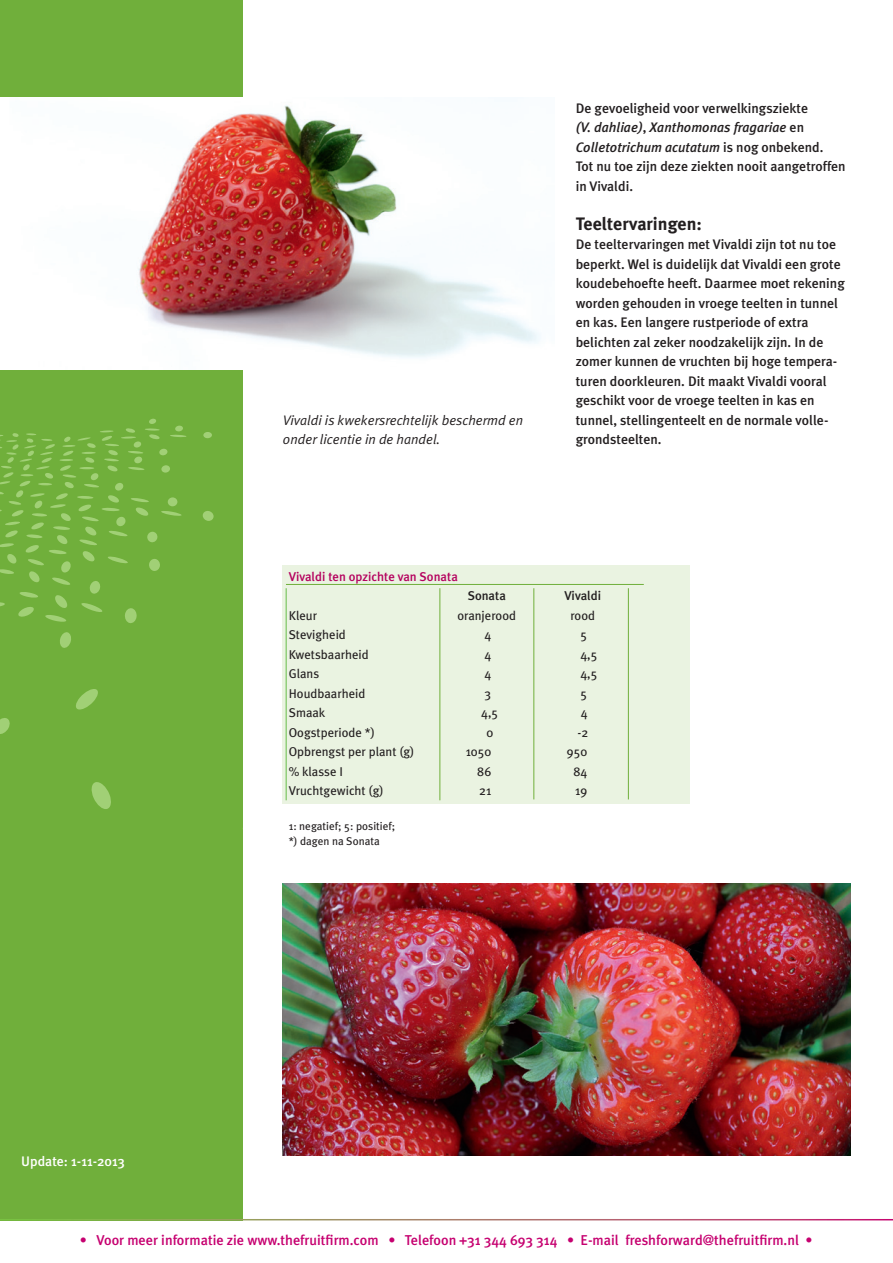
<style>
.page{position:relative;width:893px;height:1263px;background:#fff}
.page>*{position:absolute;margin:0;border:0;box-sizing:border-box;transform-origin:0 0}
.Tussenkopjes{font:700 18px "Meta Plus";color:#231f20}
.t1{font:500 14.25px "Meta Plus";color:#c60170}
.tekst{font:500 13.8px/19.5px "Meta Plus";color:#231f20}
.tekst-2{font:italic 13.8px/19.5px "Meta Plus Normal";color:#231f20}
.t2{font:500 13.8px "Meta Plus";color:#fff}
.t3{font:12.75px "Meta Plus";color:#231f20}
.t4{font:500 12.75px "Meta Plus";color:#b5015e}
.t5{font:500 12.75px "Meta Plus";color:#231f20}
.t6{font:11.25px "Meta Plus";color:#231f20}
.s1{font-style:italic}
</style>
<div class="page">
<div style="left:0;top:0;width:242px;height:1220px;background:#70af3b"></div>
<div style="left:203px;top:432px;width:9px;height:6px;background:#a1d076;border-radius:50%"></div>
<div style="left:203px;top:511px;width:11px;height:10px;background:#a1d076;border-radius:50%"></div>
<svg style="left:0;top:419px;width:187px;height:204px"></svg>
<svg style="left:60px;top:632px;width:11px;height:16px"></svg>
<svg style="left:91px;top:782px;width:20px;height:27px"></svg>
<svg style="left:242px;top:814px;width:1px;height:21px"></svg>
<svg style="left:76px;top:689px;width:22px;height:21px"></svg>
<svg style="left:0;top:718px;width:10px;height:16px"></svg>
<hr style="left:0;top:1219px;width:893px;height:1px;background:#fff">
<div style="left:283px;top:566px;width:407px;height:238px;background:#eaf3e1"></div>
<hr style="left:286px;top:584px;width:358px;height:1px;background:#70af3b">
<hr style="left:286px;top:588px;width:1px;height:212px;background:#67bd4a">
<hr style="left:440px;top:588px;width:1px;height:212px;background:#70af3b">
<hr style="left:534px;top:588px;width:1px;height:211px;background:#70af3b">
<hr style="left:628px;top:588px;width:1px;height:211px;background:#70af3b">
<img style="left:0;top:98px;width:541px;height:272px">
<img style="left:283px;top:884px;width:567px;height:272px">
<p class="tekst-2" style="left:283px;top:410px;width:242px">Vivaldi is kwekersrechtelijk beschermd en onder licentie in de handel.</p>
<p class="t4" style="left:289px;top:569px;width:171px">Vivaldi ten opzichte van Sonata</p>
<p class="tekst" style="left:576px;top:98px;width:271px">De gevoeligheid voor verwelkingsziekte<br><span class="s1">(V. dahliae)</span>, <span class="s1">Xanthomonas fragariae</span> en <span class="s1">Colletotrichum acutatum</span> is nog onbekend.<br>Tot nu toe zijn deze ziekten nooit aangetroffen in Vivaldi.</p>
<p class="Tussenkopjes" style="left:576px;top:213px;width:128px">Teeltervaringen:</p>
<p class="tekst" style="left:576px;top:234px;width:270px">De teeltervaringen met Vivaldi zijn tot nu toe beperkt. Wel is duidelijk dat Vivaldi een grote koudebehoefte heeft. Daarmee moet rekening worden gehouden in vroege teelten in tunnel en kas. Een langere rustperiode of extra belichten zal zeker noodzakelijk zijn. In de zomer kunnen de vruchten bij hoge tempera&shy;turen doorkleuren. Dit maakt Vivaldi vooral geschikt voor de vroege teelten in kas en tunnel, stellingenteelt en de normale volle&shy;grondsteelten.</p>
<p class="t5" style="left:468px;top:588px;width:40px">Sonata</p>
<p class="t5" style="left:564px;top:588px;width:38px">Vivaldi</p>
<p class="t2" style="left:21px;top:1153px;width:105px">Update: 1-11-2013</p>
<p class="t3" style="left:289px;top:608px;width:30px">Kleur</p>
<p class="t3" style="left:457px;top:608px;width:60px">oranjerood</p>
<p class="t3" style="left:570px;top:608px;width:26px">rood</p>
<p class="t3" style="left:289px;top:627px;width:59px">Stevigheid</p>
<p class="t3" style="left:484px;top:627px;width:8px">4</p>
<p class="t3" style="left:581px;top:627px;width:8px">5</p>
<p class="t3" style="left:289px;top:647px;width:82px">Kwetsbaarheid</p>
<p class="t3" style="left:484px;top:647px;width:8px">4</p>
<p class="t3" style="left:580px;top:647px;width:18px">4,5</p>
<p class="t3" style="left:289px;top:666px;width:32px">Glans</p>
<p class="t3" style="left:484px;top:666px;width:8px">4</p>
<p class="t3" style="left:580px;top:666px;width:18px">4,5</p>
<p class="t3" style="left:289px;top:686px;width:78px">Houdbaarheid</p>
<p class="t3" style="left:485px;top:686px;width:8px">3</p>
<p class="t3" style="left:581px;top:686px;width:8px">5</p>
<p class="t3" style="left:289px;top:705px;width:38px">Smaak</p>
<p class="t3" style="left:481px;top:705px;width:18px">4,5</p>
<p class="t3" style="left:581px;top:705px;width:8px">4</p>
<p class="t3" style="left:289px;top:725px;width:88px">Oogstperiode *)</p>
<p class="t3" style="left:486px;top:725px;width:8px">0</p>
<p class="t3" style="left:577px;top:725px;width:12px">-2</p>
<p class="t3" style="left:289px;top:744px;width:127px">Opbrengst per plant (g)</p>
<p class="t3" style="left:466px;top:744px;width:27px">1050</p>
<p class="t3" style="left:567px;top:744px;width:22px">950</p>
<p class="t3" style="left:289px;top:764px;width:56px">% klasse I</p>
<p class="t3" style="left:477px;top:764px;width:15px">86</p>
<p class="t3" style="left:573px;top:764px;width:15px">84</p>
<p class="t3" style="left:289px;top:783px;width:96px">Vruchtgewicht (g)</p>
<p class="t3" style="left:479px;top:783px;width:14px">21</p>
<p class="t3" style="left:575px;top:783px;width:14px">19</p>
<p class="t6" style="left:289px;top:819px;width:108px">1: negatief; 5: positief;</p>
<p class="t6" style="left:289px;top:834px;width:92px">*) dagen na Sonata</p>
<p class="t1" style="left:80px;top:1231px;width:734px">• Voor meer informatie zie www.thefruitfirm.com • Telefoon +31 344 693 314 • E-mail freshforward@thefruitfirm.nl •</p>
</div>
